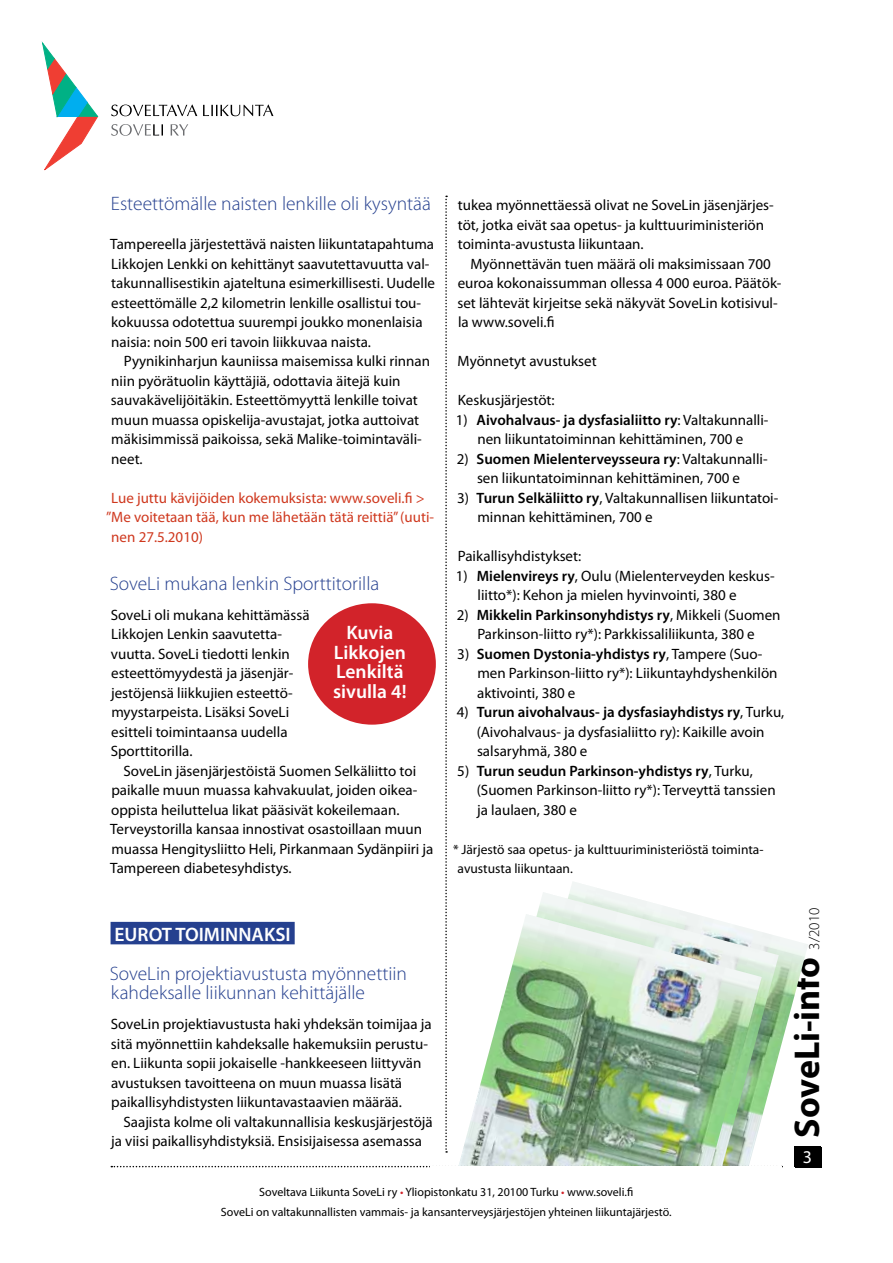
<style>
.page{position:relative;width:893px;height:1263px;background:#fff}
.page>*{position:absolute;margin:0;border:0;box-sizing:border-box;transform-origin:0 0}
.t1{font:700 36px "Myriad Pro";color:#000}
.t2{font:300 19.5px/19.5px "Myriad Pro";color:#25408f}
.t3{font:600 19.5px/19.5px "Myriad Pro";color:#fff;text-align:center}
.t4{font:18px "Myriad Pro";color:#fff}
.t5{font:15px/19.5px "Myriad Pro";color:#000}
.t6{font:15px "Myriad Pro";color:#cf381e}
.t7{font:300 15px "Myriad Pro";color:#000}
.t8{font:13.5px/19.5px "Myriad Pro";color:#000}
.t9{font:12px/19.5px "Myriad Pro";color:#000;text-align:center}
.s1{font-weight:600}
.s2{color:#d2232a}
</style>
<div class="page">
<div style="left:795px;top:1147px;width:26px;height:20px;background:#000"></div>
<svg style="left:445px;top:196px;width:2px;height:695px"></svg>
<svg style="left:43px;top:43px;width:55px;height:128px"></svg>
<svg style="left:111px;top:124px;width:52px;height:12px"></svg>
<svg style="left:171px;top:124px;width:17px;height:12px"></svg>
<svg style="left:111px;top:105px;width:86px;height:11px"></svg>
<svg style="left:203px;top:105px;width:70px;height:11px"></svg>
<img style="left:570px;top:882px;width:238px;height:286px">
<img style="left:445px;top:892px;width:334px;height:274px">
<img style="left:436px;top:914px;width:326px;height:252px">
<div style="left:111px;top:922px;width:184px;height:22px;background:#25408f"></div>
<div style="left:308px;top:603px;width:128px;height:122px;background:#d2232a;border-radius:50%"></div>
<svg style="left:111px;top:1166px;width:671px;height:1px"></svg>
<div style="left:431px;top:1167px;width:351px;height:96px;background:#fff"></div>
<h2 class="t2" style="left:111px;top:194px;width:321px">Esteettömälle naisten lenkille oli kysyntää</h2>
<p class="t5" style="left:110px;top:234px;width:326px">Tampereella järjestettävä naisten liikuntatapahtuma Likkojen Lenkki on kehittänyt saavutettavuutta val&shy;takunnallisestikin ajateltuna esimerkillisesti. Uudelle esteettömälle 2,2 kilometrin lenkille osallistui tou&shy;kokuussa odotettua suurempi joukko monenlaisia naisia: noin 500 eri tavoin liikkuvaa naista.</p>
<p class="t5" style="left:111px;top:351px;width:321px;text-indent:13px">Pyynikinharjun kauniissa maisemissa kulki rinnan niin pyörätuolin käyttäjiä, odottavia äitejä kuin sauvakävelijöitäkin. Esteettömyyttä lenkille toivat muun muassa opiskelija-avustajat, jotka auttoivat mäkisimmissä paikoissa, sekä Malike-toimintaväli&shy;neet.</p>
<p class="t6" style="left:111px;top:488px;width:315px">Lue juttu kävijöiden kokemuksista: www.soveli.fi &gt;</p>
<p class="t6" style="left:106px;top:508px;width:330px">”Me voitetaan tää, kun me lähetään tätä reittiä” (uuti-</p>
<p class="t6" style="left:111px;top:527px;width:93px">nen 27.5.2010)</p>
<h2 class="t2" style="left:110px;top:574px;width:271px">SoveLi mukana lenkin Sporttitorilla</h2>
<p class="t5" style="left:111px;top:604px;width:200px">SoveLi oli mukana kehittämässä<br>Likkojen Lenkin saavutetta&shy;vuutta. SoveLi tiedotti lenkin esteettömyydestä ja jäsenjär&shy;jestöjensä liikkujien esteettö&shy;myystarpeista. Lisäksi SoveLi esitteli toimintaansa uudella<br>Sporttitorilla.</p>
<p class="t5" style="left:110px;top:760px;width:325px;text-indent:13px">SoveLin jäsenjärjestöistä Suomen Selkäliitto toi paikalle muun muassa kahvakuulat, joiden oikea&shy;oppista heiluttelua likat pääsivät kokeilemaan.<br>Terveystorilla kansaa innostivat osastoillaan muun muassa Hengitysliitto Heli, Pirkanmaan Sydänpiiri ja Tampereen diabetesyhdistys.</p>
<h2 class="t3" style="left:333px;top:622px;width:75px">Kuvia<br>Likkojen<br>Lenkiltä sivulla 4!</h2>
<p class="t5" style="left:458px;top:195px;width:317px">tukea myönnettäessä olivat ne SoveLin jäsenjärjes&shy;töt, jotka eivät saa opetus- ja kulttuuriministeriön toiminta-avustusta liikuntaan.</p>
<p class="t5" style="left:457px;top:253px;width:326px;text-indent:13px">Myönnettävän tuen määrä oli maksimissaan 700 euroa kokonaissumman ollessa 4 000 euroa. Päätök&shy;set lähtevät kirjeitse sekä näkyvät SoveLin kotisivul&shy;la www.soveli.fi</p>
<p class="t5" style="left:458px;top:351px;width:141px">Myönnetyt avustukset</p>
<p class="t5" style="left:458px;top:390px;width:98px">Keskusjärjestöt:</p>
<p class="t5" style="left:456px;top:409px;width:314px;text-align:center">1) <span class="s1">Aivohalvaus- ja dysfasialiitto ry</span>: Valtakunnalli&shy;nen liikuntatoiminnan kehittäminen, 700 e</p>
<p class="t5" style="left:457px;top:448px;width:312px;text-align:center">2) <span class="s1">Suomen Mielenterveysseura ry</span>: Valtakunnalli&shy;sen liikuntatoiminnan kehittäminen, 700 e</p>
<p class="t5" style="left:477px;top:487px;width:302px;text-indent:-20px">3) <span class="s1">Turun Selkäliitto ry</span>, Valtakunnallisen liikuntatoi&shy;minnan kehittäminen, 700 e</p>
<p class="t5" style="left:458px;top:546px;width:125px">Paikallisyhdistykset:</p>
<p class="t5" style="left:478px;top:565px;width:299px;text-indent:-22px">1) <span class="s1">Mielenvireys ry</span>, Oulu (Mielenterveyden keskus&shy;liitto*): Kehon ja mielen hyvinvointi, 380 e</p>
<p class="t5" style="left:457px;top:604px;width:325px;text-align:center">2) <span class="s1">Mikkelin Parkinsonyhdistys ry</span>, Mikkeli (Suomen<br>Parkinson-liitto ry*): Parkkissaliliikunta, 380 e</p>
<p class="t5" style="left:477px;top:643px;width:302px;text-indent:-20px">3) <span class="s1">Suomen Dystonia-yhdistys ry</span>, Tampere (Suo&shy;men Parkinson-liitto ry*): Liikuntayhdyshenkilön aktivointi, 380 e</p>
<p class="t5" style="left:477px;top:702px;width:309px;text-indent:-20px">4) <span class="s1">Turun aivohalvaus- ja dysfasiayhdistys ry</span>, Turku, (Aivohalvaus- ja dysfasialiitto ry): Kaikille avoin salsaryhmä, 380 e</p>
<p class="t5" style="left:477px;top:760px;width:300px;text-indent:-19px">5) <span class="s1">Turun seudun Parkinson-yhdistys ry</span>, Turku, (Suomen Parkinson-liitto ry*): Terveyttä tanssien ja laulaen, 380 e</p>
<p class="t8" style="left:458px;top:839px;width:307px;text-indent:-5px">* Järjestö saa opetus- ja kulttuuriministeriöstä toiminta&shy;avustusta liikuntaan.</p>
<h2 class="t3" style="left:115px;top:924px;width:178px">EUROT TOIMINNAKSI</h2>
<h2 class="t2" style="left:110px;top:964px;width:299px">SoveLin projektiavustusta myönnettiin kahdeksalle liikunnan kehittäjälle</h2>
<p class="t5" style="left:111px;top:1014px;width:322px">SoveLin projektiavustusta haki yhdeksän toimijaa ja sitä myönnettiin kahdeksalle hakemuksiin perustu&shy;en. Liikunta sopii jokaiselle -hankkeeseen liittyvän avustuksen tavoitteena on muun muassa lisätä paikallisyhdistysten liikuntavastaavien määrää.</p>
<p class="t5" style="left:111px;top:1111px;width:323px;text-indent:12px">Saajista kolme oli valtakunnallisia keskusjärjestöjä ja viisi paikallisyhdistyksiä. Ensisijaisessa asemassa</p>
<p class="t9" style="left:221px;top:1182px;width:452px">Soveltava Liikunta SoveLi ry <span class="s2">•</span> Yliopistonkatu 31, 20100 Turku <span class="s2">•</span> www.soveli.fi<br>SoveLi on valtakunnallisten vammais- ja kansanterveysjärjestöjen yhteinen liikuntajärjestö.</p>
<p class="t7" style="left:806px;top:949px;width:43px;rotate:-90deg">3/2010</p>
<h1 class="t1" style="left:784px;top:1138px;width:183px;rotate:-90deg">SoveLi-info</h1>
<p class="t4" style="left:803px;top:1145px;width:11px">3</p>
</div>
